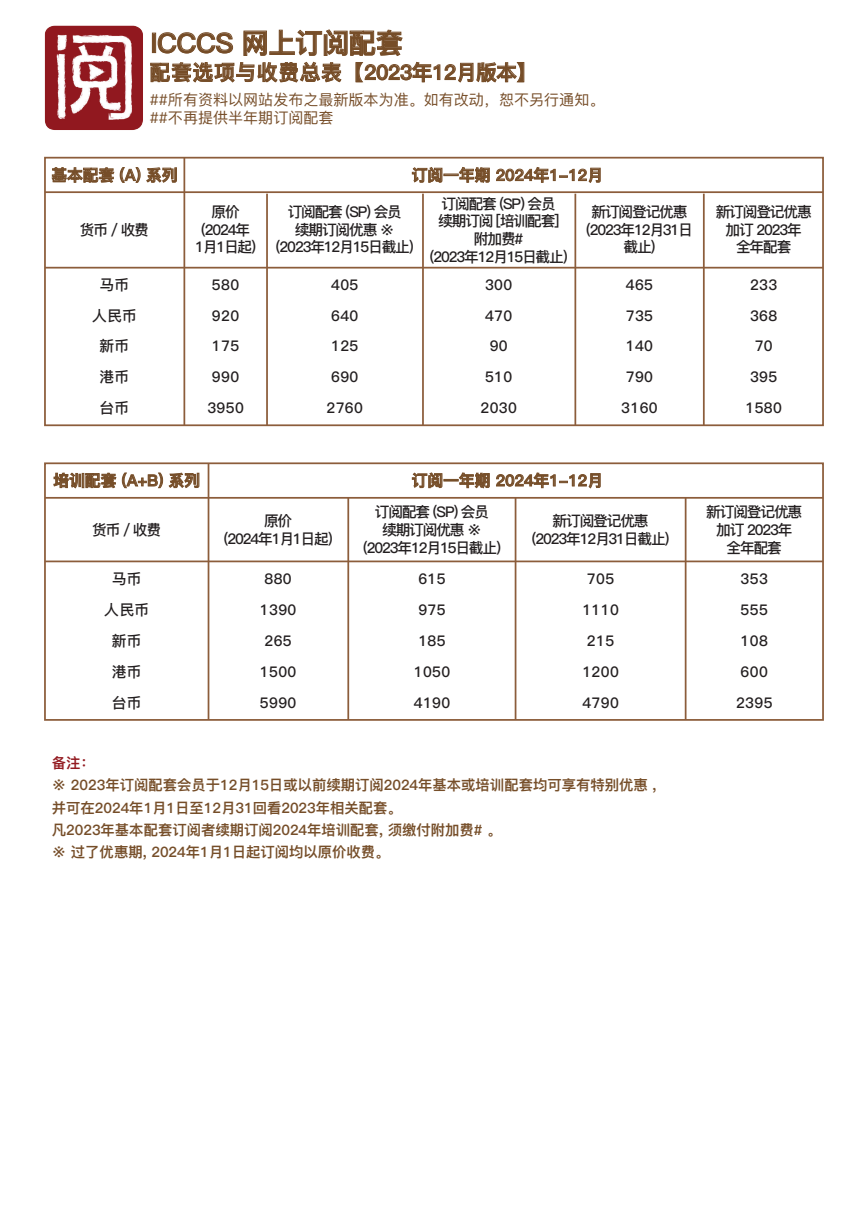
<style>
.page{position:relative;width:868px;height:1228px;background:#fff}
.page>*{position:absolute;margin:0;border:0;box-sizing:border-box;transform-origin:0 0}
.t1{font:27.3px "Ping Fang SC Heavy";letter-spacing:-.015em;color:#764d28}
.t2{font:20.65px "Ping Fang SC Heavy";letter-spacing:-.02em;color:#764d28}
.t3{font:15.75px "Ping Fang SC Heavy";color:#764e29}
.t4{font:15.05px/17.4px "Ping Fang SC Medium";color:#764d28}
.t5{font:14.7px/17.6px "Ping Fang SC Bold";letter-spacing:-.08em;color:#231f20;text-align:center}
.t6{font:14.7px/30.8px "Ping Fang SC Bold";letter-spacing:.025em;color:#231f20;text-align:center}
.t7{font:14.35px/22px "Ping Fang SC Heavy";color:#764e29}
.t8{font:14.35px "Ping Fang SC Heavy";color:#92191f}
</style>
<div class="page">
<div style="left:44px;top:157px;width:780px;height:269px;border:2px solid #8c5d3b"></div>
<hr style="left:45px;top:267px;width:778px;height:2px;background:#8c5d3b">
<hr style="left:45px;top:191px;width:778px;height:2px;background:#8c5d3b">
<hr style="left:703px;top:194px;width:2px;height:231px;background:#8c5d3b">
<hr style="left:574px;top:194px;width:2px;height:231px;background:#8c5d3b">
<hr style="left:422px;top:194px;width:2px;height:231px;background:#8c5d3b">
<hr style="left:266px;top:194px;width:2px;height:231px;background:#8c5d3b">
<hr style="left:183px;top:158px;width:2px;height:267px;background:#8c5d3b">
<svg style="left:52px;top:167px;width:62px;height:16px"></svg>
<svg style="left:120px;top:167px;width:57px;height:16px"></svg>
<svg style="left:412px;top:167px;width:78px;height:16px"></svg>
<svg style="left:496px;top:167px;width:105px;height:16px"></svg>
<div style="left:44px;top:462px;width:780px;height:259px;border:2px solid #8c5d3b"></div>
<hr style="left:45px;top:560px;width:778px;height:2px;background:#8c5d3b">
<hr style="left:45px;top:497px;width:778px;height:2px;background:#8c5d3b">
<hr style="left:515px;top:498px;width:1px;height:222px;background:#8c5d3b">
<hr style="left:685px;top:498px;width:2px;height:222px;background:#8c5d3b">
<hr style="left:347px;top:498px;width:2px;height:222px;background:#8c5d3b">
<hr style="left:208px;top:463px;width:1px;height:257px;background:#8c5d3b">
<svg style="left:53px;top:473px;width:63px;height:15px"></svg>
<svg style="left:122px;top:472px;width:41px;height:16px"></svg>
<svg style="left:169px;top:473px;width:30px;height:15px"></svg>
<svg style="left:412px;top:472px;width:78px;height:16px"></svg>
<svg style="left:496px;top:472px;width:105px;height:16px"></svg>
<img style="left:44px;top:25px;width:99px;height:105px">
<div style="left:152px;top:33px;width:4px;height:20px;border:1px solid #764d28"></div>
<svg style="left:158px;top:32px;width:75px;height:21px"></svg>
<svg style="left:244px;top:29px;width:159px;height:27px"></svg>
<svg style="left:150px;top:62px;width:191px;height:20px"></svg>
<svg style="left:356px;top:62px;width:168px;height:20px"></svg>
<h1 class="t1" style="left:151px;top:27px;width:254px">ICCCS 网上订阅配套</h1>
<h2 class="t2" style="left:150px;top:60px;width:389px">配套选项与收费总表【2023年12月版本】</h2>
<p class="t4" style="left:150px;top:91px;width:456px">##所有资料以网站发布之最新版本为准。如有改动，恕不另行通知。##不再提供半年期订阅配套</p>
<p class="t3" style="left:51px;top:166px;width:128px">基本配套 (A) 系列</p>
<p class="t5" style="left:80px;top:221px;width:71px">货币 / 收费</p>
<p class="t3" style="left:412px;top:166px;width:193px">订阅一年期 2024年1-12月</p>
<p class="t5" style="left:430px;top:195px;width:139px">订阅配套 (SP) 会员<br>续期订阅 [培训配套]附加费#<br>(2023年12月15日截止)</p>
<p class="t5" style="left:586px;top:203px;width:108px">新订阅登记优惠(2023年12月31日截止)</p>
<p class="t5" style="left:195px;top:203px;width:62px">原价(2024年<br>1月1日起)</p>
<p class="t5" style="left:276px;top:203px;width:139px">订阅配套 (SP) 会员<br>续期订阅优惠 ※ (2023年12月15日截止)</p>
<p class="t5" style="left:716px;top:203px;width:98px">新订阅登记优惠加订 2023年<br>全年配套</p>
<p class="t6" style="left:92px;top:269px;width:46px">马币人民币新币港币台币</p>
<p class="t6" style="left:207px;top:269px;width:38px">580<br>920<br>175<br>990<br>3950</p>
<p class="t6" style="left:327px;top:269px;width:38px">405<br>640<br>125<br>690<br>2760</p>
<p class="t6" style="left:621px;top:269px;width:38px">465<br>735<br>140<br>790<br>3160</p>
<p class="t6" style="left:745px;top:269px;width:38px">233<br>368<br>70<br>395<br>1580</p>
<p class="t6" style="left:480px;top:269px;width:38px">300<br>470<br>90<br>510<br>2030</p>
<p class="t3" style="left:412px;top:471px;width:193px">订阅一年期 2024年1-12月</p>
<p class="t3" style="left:53px;top:471px;width:148px">培训配套 (A+B) 系列</p>
<p class="t5" style="left:92px;top:521px;width:71px">货币 / 收费</p>
<p class="t6" style="left:104px;top:564px;width:46px">马币人民币新币港币台币</p>
<p class="t6" style="left:260px;top:564px;width:38px">880<br>1390<br>265<br>1500<br>5990</p>
<p class="t6" style="left:414px;top:564px;width:38px">615<br>975<br>185<br>1050<br>4190</p>
<p class="t6" style="left:582px;top:564px;width:38px">705<br>1110<br>215<br>1200<br>4790</p>
<p class="t6" style="left:736px;top:564px;width:38px">353<br>555<br>108<br>600<br>2395</p>
<p class="t5" style="left:706px;top:504px;width:98px">新订阅登记优惠加订 2023年<br>全年配套</p>
<p class="t5" style="left:224px;top:512px;width:110px">原价<br>(2024年1月1日起)</p>
<p class="t5" style="left:363px;top:504px;width:139px">订阅配套 (SP) 会员<br>续期订阅优惠 ※ (2023年12月15日截止)</p>
<p class="t5" style="left:532px;top:512px;width:139px">新订阅登记优惠<br>(2023年12月31日截止)</p>
<p class="t8" style="left:52px;top:755px;width:45px">备注：</p>
<p class="t7" style="left:52px;top:775px;width:606px">※ 2023年订阅配套会员于12月15日或以前续期订阅2024年基本或培训配套均可享有特别优惠 ,并可在2024年1月1日至12月31回看2023年相关配套。<br>凡2023年基本配套订阅者续期订阅2024年培训配套, 须缴付附加费# 。<br>※ 过了优惠期, 2024年1月1日起订阅均以原价收费。</p>
</div>
